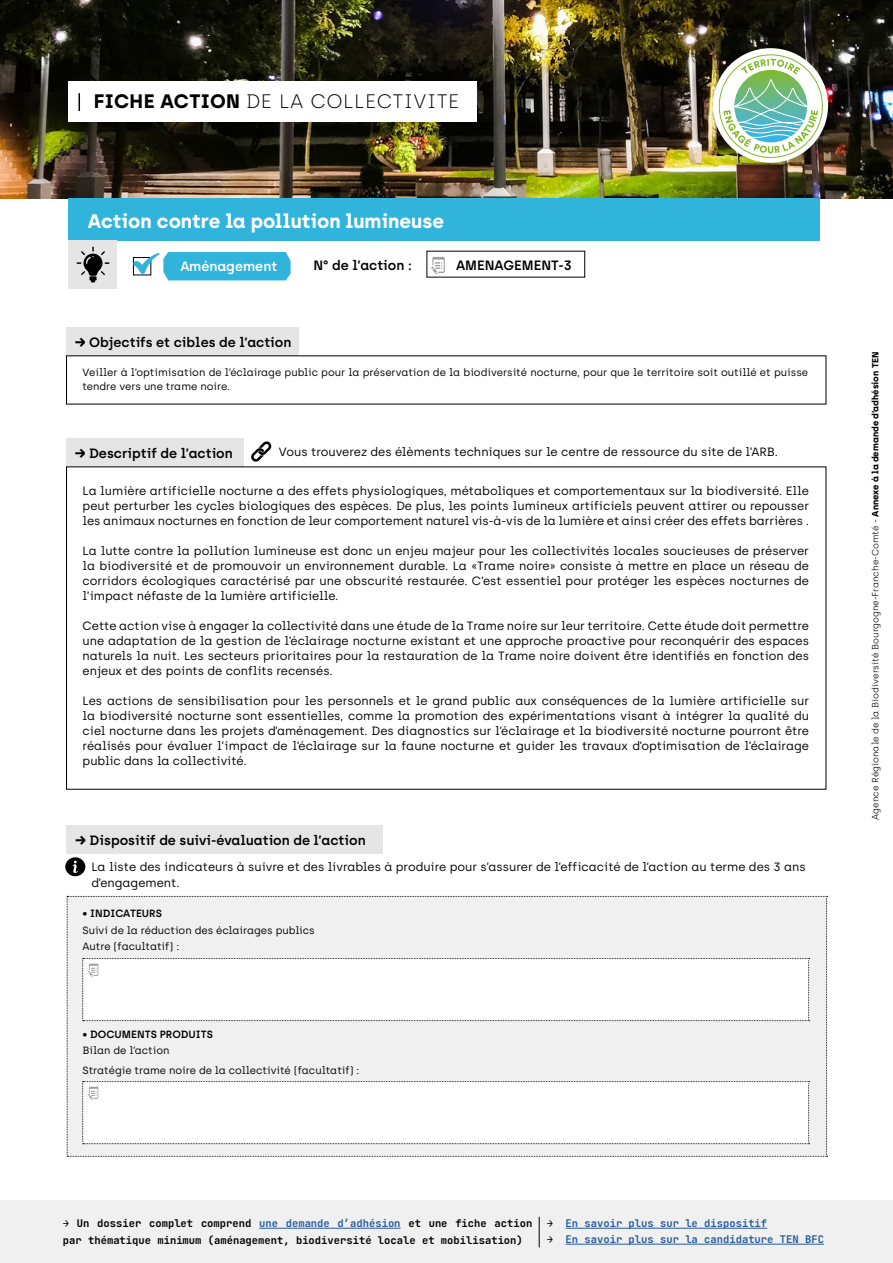
<style>
.page{position:relative;width:893px;height:1263px;background:#fff}
.page>*{position:absolute;margin:0;border:0;box-sizing:border-box;transform-origin:0 0}
.t1{font:700 19.5px "Archia";color:#fff}
.t2{font:100 19.5px "Archia";letter-spacing:.02em;color:#000}
.t3{font:600 13.5px "Archia";color:#000}
.t4{font:600 13.5px "Archia";color:#fff}
.t5{font:12px/15px "Archia";color:#000;text-align:justify}
.t6{font:10.5px/16.5px "Archia";color:#000}
.t7{font:700 10.5px/16.5px "Jet Brains Mono";color:#000}
.t8{font:700 10.5px "Jet Brains Mono";color:#275b9b}
.t9{font:600 10.5px/16.5px "Archia";color:#000}
.t10{font:300 9px "Archia";color:#000}
.s1{font-weight:700}
.s2{font-weight:500}
.s3{font-weight:600}
.s4{font-weight:400}
.s5{color:#275b9b}
.s6{color:#000}
</style>
<div class="page">
<img style="left:0;top:0;width:893px;height:198px">
<div style="left:68px;top:198px;width:752px;height:43px;background:#30b4db"></div>
<div style="left:66px;top:327px;width:233px;height:28px;background:#e5e5e5"></div>
<div style="left:66px;top:438px;width:178px;height:28px;background:#e5e5e5"></div>
<div style="left:68px;top:81px;width:408px;height:40px;background:#fff"></div>
<svg style="left:79px;top:93px;width:1px;height:18px"></svg>
<svg style="left:713px;top:48px;width:115px;height:115px"></svg>
<svg style="left:723px;top:59px;width:95px;height:94px"></svg>
<svg style="left:431px;top:257px;width:14px;height:17px"></svg>
<div style="left:68px;top:241px;width:49px;height:48px;background:#e5e5e5"></div>
<svg style="left:133px;top:252px;width:158px;height:28px;background:#50bddd"></svg>
<div style="left:67px;top:825px;width:316px;height:28px;background:#e5e5e5"></div>
<svg style="left:67px;top:896px;width:761px;height:261px"></svg>
<svg style="left:65px;top:857px;width:20px;height:19px"></svg>
<svg style="left:76px;top:247px;width:33px;height:35px"></svg>
<svg style="left:251px;top:441px;width:20px;height:21px"></svg>
<div style="left:0;top:1200px;width:893px;height:63px;background:#f0f0f0"></div>
<hr style="left:259px;top:1228px;width:142px;height:1px;background:#275b9b">
<hr style="left:566px;top:1228px;width:201px;height:1px;background:#275b9b">
<hr style="left:566px;top:1244px;width:258px;height:1px;background:#275b9b">
<hr style="left:539px;top:1217px;width:1px;height:30px;background:#000">
<p class="t2" style="left:94px;top:90px;width:367px"><span class="s1">FICHE ACTION</span> DE LA COLLECTIVITE</p>
<p class="t1" style="left:88px;top:209px;width:358px">Action contre la pollution lumineuse</p>
<p class="t4" style="left:180px;top:258px;width:98px">Aménagement</p>
<p class="t3" style="left:313px;top:257px;width:100px">N° de l’action :</p>
<p class="t3" style="left:456px;top:257px;width:117px">AMENAGEMENT-3</p>
<p class="t3" style="left:75px;top:334px;width:218px"><span class="s1">→</span> Objectifs et cibles de l’action</p>
<p class="t6" style="left:82px;top:365px;width:727px;line-height:14.2px">Veiller à l’optimisation de l’éclairage public pour la préservation de la biodiversité nocturne, pour que le territoire soit outillé et puisse tendre vers une trame noire.</p>
<p class="t3" style="left:75px;top:445px;width:160px"><span class="s1">→</span> Descriptif de l’action</p>
<p class="t5" style="left:279px;top:445px;width:501px">Vous trouverez des élèments techniques sur le centre de ressource du site de l’ARB.</p>
<p class="t5" style="left:83px;top:483px;width:728px">La lumière artificielle nocturne a des effets physiologiques, métaboliques et comportementaux sur la biodiversité. Elle peut perturber les cycles biologiques des espèces. De plus, les points lumineux artificiels peuvent attirer ou repousser les animaux nocturnes en fonction de leur comportement naturel vis-à-vis de la lumière et ainsi créer des effets barrières .</p>
<p class="t5" style="left:83px;top:543px;width:728px">La lutte contre la pollution lumineuse est donc un enjeu majeur pour les collectivités locales soucieuses de préserver la biodiversité et de promouvoir un environnement durable. La «Trame noire» consiste à mettre en place un réseau de corridors écologiques caractérisé par une obscurité restaurée. C’est essentiel pour protéger les espèces nocturnes de l’impact néfaste de la lumière artificielle.</p>
<p class="t5" style="left:83px;top:618px;width:728px">Cette action vise à engager la collectivité dans une étude de la Trame noire sur leur territoire. Cette étude doit permettre une adaptation de la gestion de l’éclairage nocturne existant et une approche proactive pour reconquérir des espaces naturels la nuit. Les secteurs prioritaires pour la restauration de la Trame noire doivent être identifiés en fonction des enjeux et des points de conflits recensés.</p>
<p class="t5" style="left:83px;top:693px;width:728px">Les actions de sensibilisation pour les personnels et le grand public aux conséquences de la lumière artificielle sur la biodiversité nocturne sont essentielles, comme la promotion des expérimentations visant à intégrer la qualité du ciel nocturne dans les projets d’aménagement. Des diagnostics sur l’éclairage et la biodiversité nocturne pourront être réalisés pour évaluer l’impact de l’éclairage sur la faune nocturne et guider les travaux d’optimisation de l’éclairage public dans la collectivité.</p>
<p class="t3" style="left:75px;top:832px;width:292px"><span class="s1">→</span> Dispositif de suivi-évaluation de l’action</p>
<p class="t5" style="left:91px;top:858px;width:716px;line-height:16.5px">La liste des indicateurs à suivre et des livrables à produire pour s’assurer de l’efficacité de l’action au terme des 3 ans d’engagement.</p>
<p class="t6" style="left:83px;top:905px;width:234px"><span class="s2">•</span> <span class="s3">INDICATEURS<br></span>Suivi de la réduction des éclairages publics<br>Autre (facultatif) :</p>
<p class="t9" style="left:83px;top:1026px;width:132px"><span class="s2">•</span> DOCUMENTS PRODUITS<br><span class="s4">Bilan de l’action</span></p>
<p class="t6" style="left:83px;top:1062px;width:278px">Stratégie trame noire de la collectivité (facultatif) :</p>
<p class="t10" style="left:870px;top:820px;width:469px;rotate:-90deg">Agence Régionale de la Biodiversité Bourgogne-Franche-Comté - <span class="s1">Annexe à la demande d’adhésion TEN</span></p>
<p class="t7" style="left:63px;top:1215px;width:471px">→ Un dossier complet comprend <span class="s5">une demande d’adhésion</span> et une fiche action par thématique minimum (aménagement, biodiversité locale et mobilisation)</p>
<p class="t8" style="left:547px;top:1216px;width:222px"><span class="s6">→</span> En savoir plus sur le dispositif</p>
<p class="t8" style="left:547px;top:1232px;width:279px"><span class="s6">→</span> En savoir plus sur la candidature TEN BFC</p>
</div>
